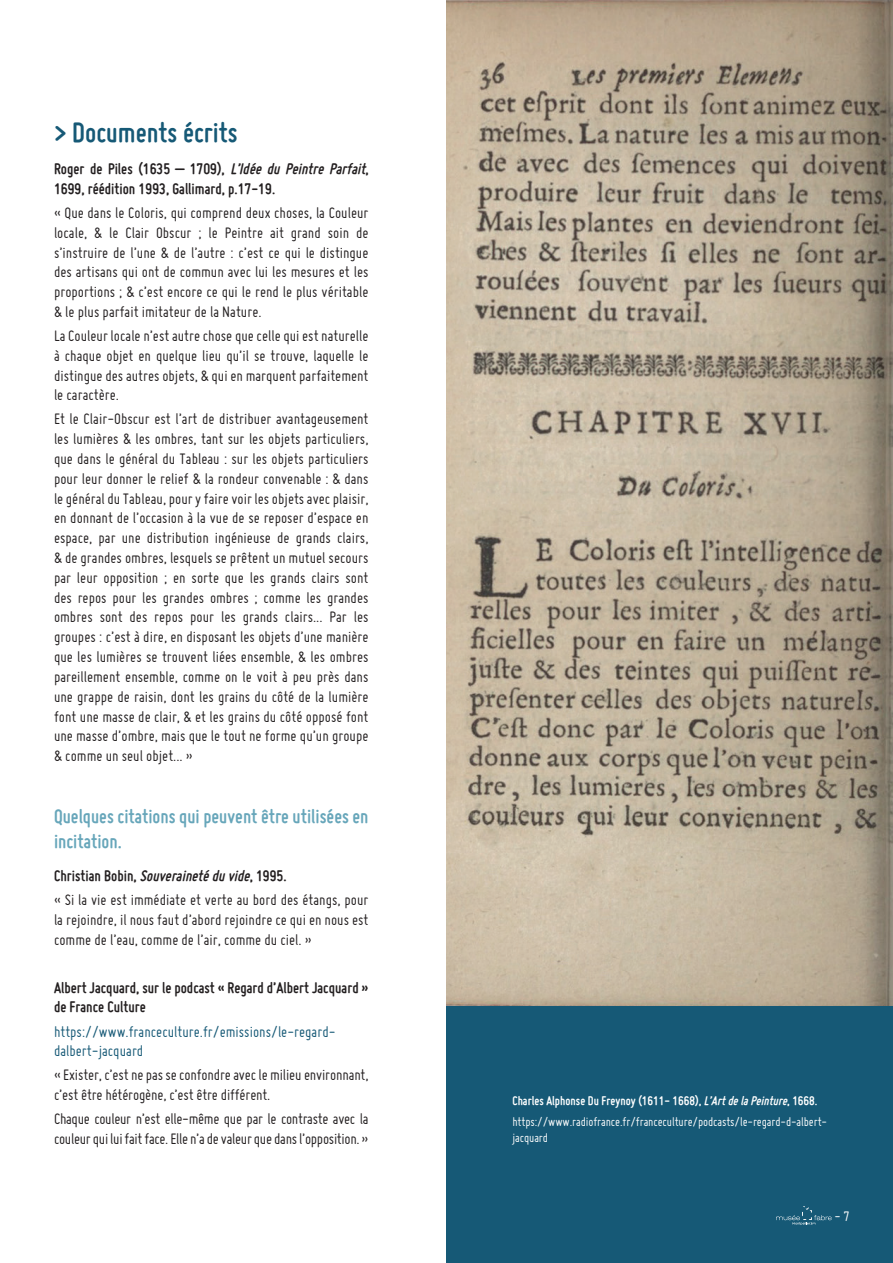
<style>
.page{position:relative;width:893px;height:1263px;background:#fff}
.page>*{position:absolute;margin:0;border:0;box-sizing:border-box;transform-origin:0 0}
.t1{font:700 30px "Miso";color:#165976}
.t2{font:700 21px/25.2px "Miso";color:#67a6ba}
.t3{font:16.5px/19.8px "Miso";color:#231f20;text-align:justify}
.t4{font:700 16.5px/19.8px "Miso";color:#231f20}
.t5{font:16.5px/19.8px "Miso";letter-spacing:-.02em;color:#231f20}
.t6{font:16.5px/19.8px "Miso";color:#165976}
.t7{font:15px "Miso";color:#fff}
.t8{font:13.5px/20.4px "Miso";letter-spacing:-.01em;color:#fff}
.s1{font-style:italic}
.s2{font-weight:700}
.s3{font-weight:700;font-style:italic}
</style>
<div class="page">
<img style="left:446px;top:0;width:447px;height:1007px">
<div style="left:446px;top:1007px;width:447px;height:256px;background:#165976"></div>
<svg style="left:776px;top:1206px;width:56px;height:19px"></svg>
<h1 class="t1" style="left:54px;top:115px;width:185px">&gt; Documents écrits</h1>
<p class="t4" style="left:54px;top:159px;width:317px">R o g e r d e P i l e s ( 1 6 3 5 – 1 7 0 9 ) , <span class="s1">L’Idée du Peintre Parfait</span>,<br>1699, réédition 1993, Gallimard, p.17-19.</p>
<p class="t3" style="left:54px;top:202px;width:316px">« Que dans le Coloris, qui comprend deux choses, la Couleur locale, &amp; le Clair Obscur ; le Peintre ait grand soin de s’instruire de l’une &amp; de l’autre : c’est ce qui le distingue des artisans qui ont de commun avec lui les mesures et les proportions ; &amp; c’est encore ce qui le rend le plus véritable &amp; le plus parfait imitateur de la Nature.</p>
<p class="t3" style="left:54px;top:326px;width:316px">La Couleur locale n’est autre chose que celle qui est naturelle à chaque objet en quelque lieu qu’il se trouve, laquelle le distingue des autres objets, &amp; qui en marquent parfaitement le caractère.</p>
<p class="t3" style="left:54px;top:409px;width:316px">Et le Clair-Obscur est l’art de distribuer avantageusement les lumières &amp; les ombres, tant sur les objets particuliers, que dans le général du Tableau : sur les objets particuliers pour leur donner le relief &amp; la rondeur convenable : &amp; dans le général du Tableau, pour y faire voir les objets avec plaisir, en donnant de l’occasion à la vue de se reposer d’espace en espace, par une distribution ingénieuse de grands clairs, &amp; de grandes ombres, lesquels se prêtent un mutuel secours par leur opposition ; en sorte que les grands clairs sont des repos pour les grandes ombres ; comme les grandes ombres sont des repos pour les grands clairs... Par les groupes : c’est à dire, en disposant les objets d’une manière que les lumières se trouvent liées ensemble, &amp; les ombres pareillement ensemble, comme on le voit à peu près dans une grappe de raisin, dont les grains du côté de la lumière font une masse de clair, &amp; et les grains du côté opposé font une masse d’ombre, mais que le tout ne forme qu’un groupe &amp; comme un seul objet... »</p>
<p class="t2" style="left:54px;top:803px;width:316px">Quelques citations qui peuvent être utilisées en incitation.</p>
<p class="t3" style="left:54px;top:863px;width:316px;line-height:24px"><span class="s2">Christian Bobin,</span> <span class="s3">Souverainetéduvide</span><span class="s2">, 1995.<br></span>« Si la vie est immédiate et verte au bord des étangs, pour</p>
<p class="t3" style="left:54px;top:909px;width:316px">la rejoindre, il nous faut d’abord rejoindre ce qui en nous est comme de l’eau, comme de l’air, comme du ciel. »</p>
<p class="t4" style="left:54px;top:977px;width:316px">Albert Jacquard, sur le podcast « Regard d’Albert Jacquard » de France Culture</p>
<p class="t6" style="left:54px;top:1021px;width:283px">https://www.franceculture.fr/emissions/le-regard&shy;dalbert-jacquard</p>
<p class="t3" style="left:54px;top:1065px;width:316px">« Exister, c’est ne pas se confondre avec le milieu environnant, c’est être hétérogène, c’est être différent.</p>
<p class="t5" style="left:54px;top:1109px;width:316px">Chaque couleur n’est elle-même que par le contraste avec la couleur qui lui fait face. Elle n’a de valeur que dans l’opposition. »</p>
<p class="t8" style="left:512px;top:1090px;width:316px"><span class="s2">Charles Alphonse Du Freynoy (1611- 1668),</span> <span class="s3">L’ArtdelaPeinture</span><span class="s2">, 1668. </span>https://www.radiofrance.fr/franceculture/podcasts/le-regard-d-albert-</p>
<p class="t8" style="left:512px;top:1127px;width:37px">jacquard</p>
<p class="t7" style="left:834px;top:1208px;width:17px">- 7</p>
</div>
